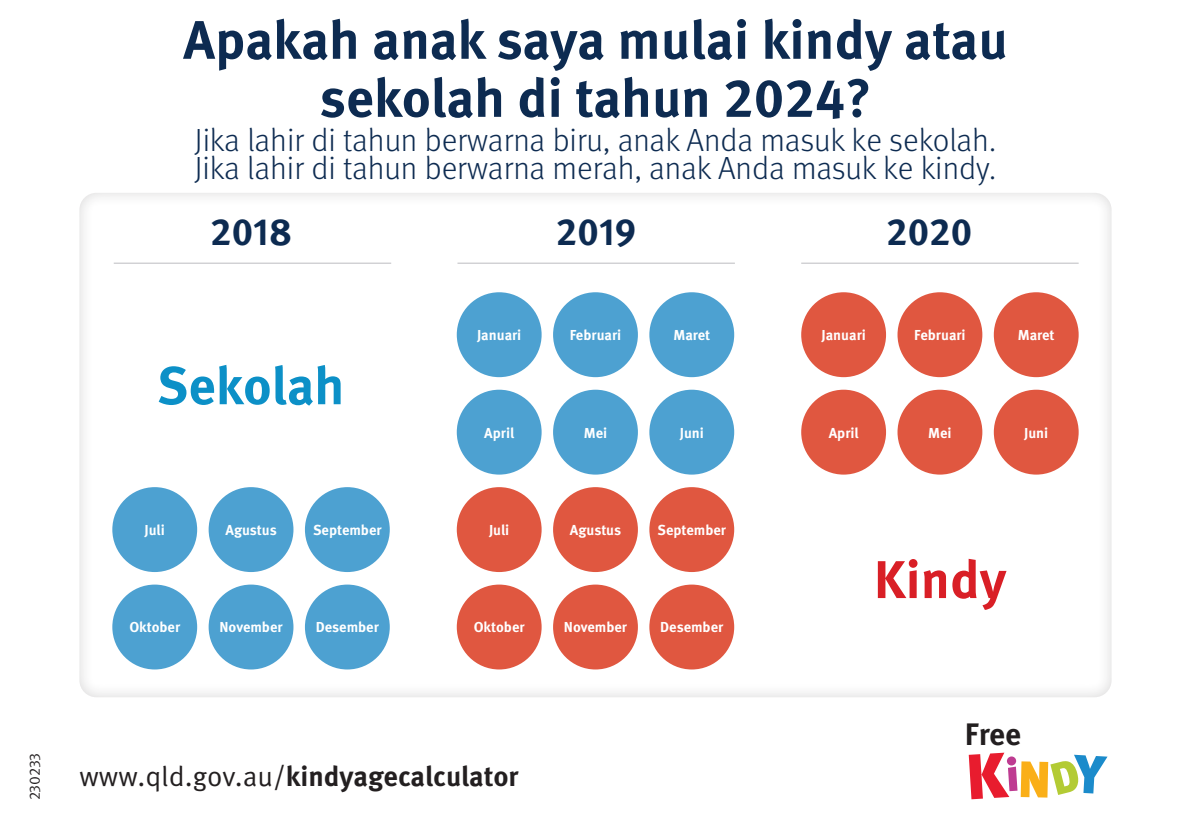
<style>
.page{position:relative;width:1191px;height:840px;background:#fff}
.page>*{position:absolute;margin:0;border:0;box-sizing:border-box;transform-origin:0 0}
.Body_copy__Meta10{font:700 54px/58px "Meta OT";letter-spacing:-.005em;color:#0d2b51;text-align:center}
.Region_head{font:700 53px "Meta OT";letter-spacing:-.005em;color:#0c90c7}
.Region_head-2{font:700 53px "Meta OT";color:#d91f26}
.Region_head-3{font:700 38px "Meta OT";color:#0d2b51}
.Body_copy__Meta10-2{font:300 32px "Meta OT";color:#0d2b51}
.t1{font:700 31px "Meta OT";color:#231f20}
.Body_copy__Meta10-3{font:700 28px "Meta OT";color:#231f20}
.Body_copy__Meta10-4{font:15px "Meta OT Norm";letter-spacing:-.02em;color:#231f20}
.Region_head-4{font:700 14.4px "Meta OT";color:#fff}
.s1{font-family:"Meta OT Norm";font-weight:400}
</style>
<div class="page">
<div style="left:209px;top:487px;width:84px;height:84px;background:#4da1d1;border-radius:50%"></div>
<div style="left:112px;top:487px;width:85px;height:84px;background:#4da1d1;border-radius:50%"></div>
<div style="left:305px;top:487px;width:85px;height:84px;background:#4da1d1;border-radius:50%"></div>
<div style="left:553px;top:487px;width:85px;height:84px;background:#e05740;border-radius:50%"></div>
<div style="left:457px;top:487px;width:84px;height:84px;background:#e05740;border-radius:50%"></div>
<div style="left:209px;top:584px;width:84px;height:85px;background:#4da1d1;border-radius:50%"></div>
<div style="left:112px;top:584px;width:85px;height:85px;background:#4da1d1;border-radius:50%"></div>
<div style="left:305px;top:584px;width:85px;height:85px;background:#4da1d1;border-radius:50%"></div>
<div style="left:553px;top:584px;width:85px;height:85px;background:#e05740;border-radius:50%"></div>
<div style="left:457px;top:584px;width:84px;height:85px;background:#e05740;border-radius:50%"></div>
<div style="left:649px;top:487px;width:85px;height:84px;background:#e05740;border-radius:50%"></div>
<div style="left:649px;top:584px;width:85px;height:85px;background:#e05740;border-radius:50%"></div>
<div style="left:553px;top:292px;width:85px;height:85px;background:#4da1d1;border-radius:50%"></div>
<div style="left:649px;top:292px;width:85px;height:85px;background:#4da1d1;border-radius:50%"></div>
<div style="left:897px;top:292px;width:85px;height:85px;background:#e05740;border-radius:50%"></div>
<div style="left:801px;top:292px;width:85px;height:85px;background:#e05740;border-radius:50%"></div>
<div style="left:993px;top:292px;width:85px;height:85px;background:#e05740;border-radius:50%"></div>
<div style="left:553px;top:389px;width:85px;height:85px;background:#4da1d1;border-radius:50%"></div>
<div style="left:457px;top:292px;width:84px;height:85px;background:#4da1d1;border-radius:50%"></div>
<div style="left:457px;top:389px;width:84px;height:85px;background:#4da1d1;border-radius:50%"></div>
<div style="left:649px;top:389px;width:85px;height:85px;background:#4da1d1;border-radius:50%"></div>
<div style="left:897px;top:389px;width:85px;height:85px;background:#e05740;border-radius:50%"></div>
<div style="left:801px;top:389px;width:85px;height:85px;background:#e05740;border-radius:50%"></div>
<div style="left:993px;top:389px;width:85px;height:85px;background:#e05740;border-radius:50%"></div>
<hr style="left:457px;top:263px;width:278px;height:1px;background:#bcbdc0">
<hr style="left:801px;top:263px;width:277px;height:1px;background:#bcbdc0">
<hr style="left:114px;top:263px;width:277px;height:1px;background:#bcbdc0">
<svg style="left:968px;top:752px;width:139px;height:46px"></svg>
<p class="Body_copy__Meta10" style="left:183px;top:12px;width:826px">Apakah anak saya mulai kindy atau sekolah di tahun 2024?</p>
<p class="Body_copy__Meta10-2" style="left:195px;top:121px;width:802px">Jika lahir di tahun berwarna biru, anak Anda masuk ke sekolah.</p>
<p class="Body_copy__Meta10-2" style="left:195px;top:149px;width:802px">Jika lahir di tahun berwarna merah, anak Anda masuk ke kindy.</p>
<p class="Region_head-3" style="left:210px;top:207px;width:83px">2018</p>
<p class="Region_head-3" style="left:556px;top:207px;width:82px">2019</p>
<p class="Region_head-3" style="left:886px;top:207px;width:88px">2020</p>
<p class="Region_head" style="left:157px;top:352px;width:189px">Sekolah</p>
<p class="Region_head-4" style="left:477px;top:326px;width:46px">Januari</p>
<p class="Region_head-4" style="left:570px;top:326px;width:53px">Februari</p>
<p class="Region_head-4" style="left:673px;top:326px;width:38px">Maret</p>
<p class="Region_head-4" style="left:821px;top:326px;width:46px">Januari</p>
<p class="Region_head-4" style="left:914px;top:326px;width:53px">Februari</p>
<p class="Region_head-4" style="left:1018px;top:326px;width:38px">Maret</p>
<p class="Region_head-4" style="left:484px;top:423px;width:31px">April</p>
<p class="Region_head-4" style="left:679px;top:423px;width:26px">Juni</p>
<p class="Region_head-4" style="left:828px;top:423px;width:31px">April</p>
<p class="Region_head-4" style="left:928px;top:423px;width:25px">Mei</p>
<p class="Region_head-4" style="left:1024px;top:423px;width:26px">Juni</p>
<p class="Region_head-4" style="left:584px;top:423px;width:25px">Mei</p>
<p class="Region_head-4" style="left:145px;top:520px;width:22px">Juli</p>
<p class="Region_head-4" style="left:313px;top:520px;width:70px">September</p>
<p class="Region_head-4" style="left:489px;top:520px;width:22px">Juli</p>
<p class="Region_head-4" style="left:570px;top:520px;width:53px">Agustus</p>
<p class="Region_head-4" style="left:225px;top:520px;width:53px">Agustus</p>
<p class="Region_head-4" style="left:657px;top:520px;width:70px">September</p>
<p class="Region_head-2" style="left:874px;top:545px;width:134px">Kindy</p>
<p class="Region_head-4" style="left:129px;top:618px;width:52px">Oktober</p>
<p class="Region_head-4" style="left:219px;top:618px;width:65px">November</p>
<p class="Region_head-4" style="left:316px;top:618px;width:65px">Desember</p>
<p class="Region_head-4" style="left:474px;top:618px;width:52px">Oktober</p>
<p class="Region_head-4" style="left:564px;top:618px;width:65px">November</p>
<p class="Region_head-4" style="left:660px;top:618px;width:65px">Desember</p>
<p class="t1" style="left:965px;top:714px;width:58px">Free</p>
<p class="Body_copy__Meta10-4" style="left:25px;top:799px;width:49px;rotate:-90deg">230233</p>
<p class="Body_copy__Meta10-3" style="left:79px;top:757px;width:441px"><span class="s1">www.qld.gov.au/</span>kindyagecalculator</p>
</div>
